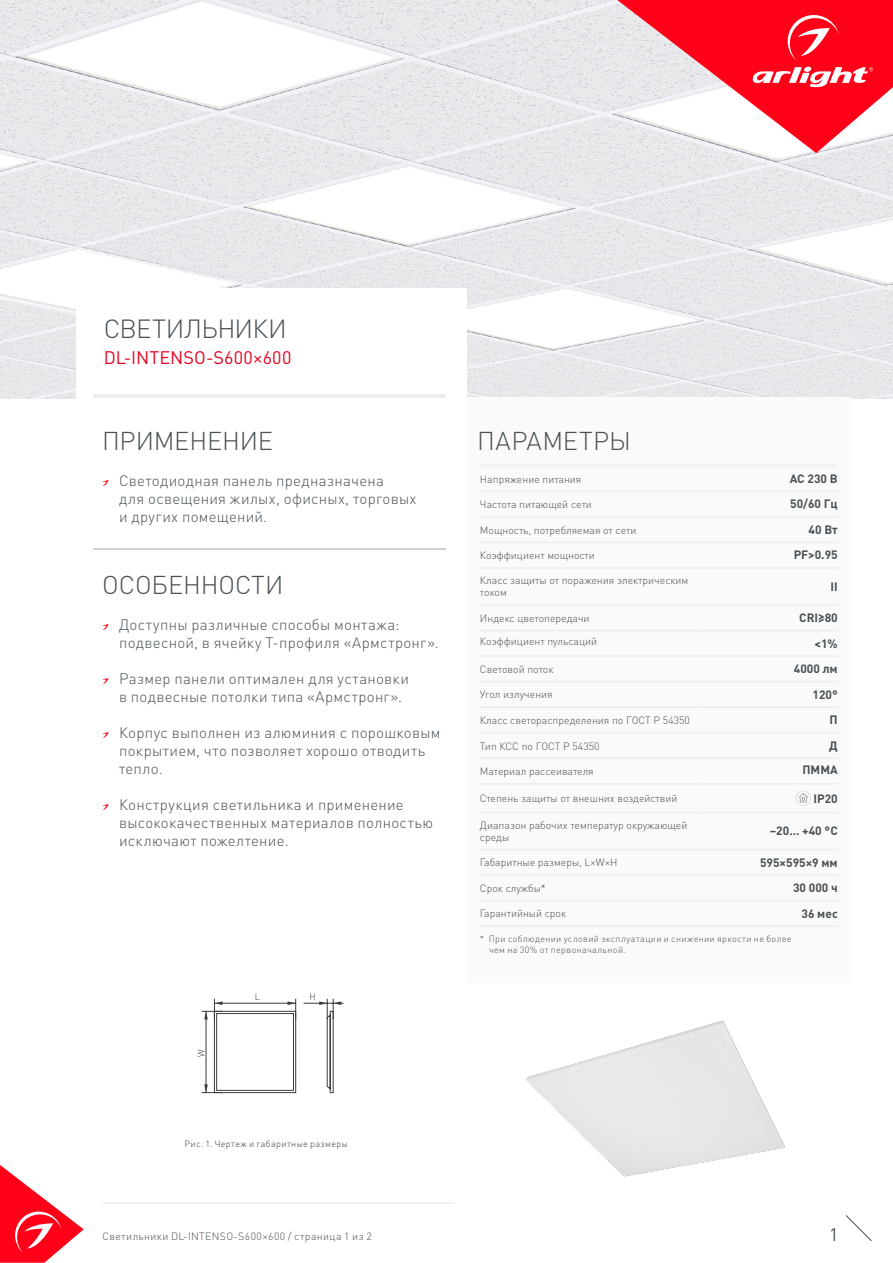
<style>
.page{position:relative;width:893px;height:1263px;background:#fff}
.page>*{position:absolute;margin:0;border:0;box-sizing:border-box;transform-origin:0 0}
.t1{font:300 25.95px "DIN Pro";letter-spacing:-.025em;color:#485156}
.t2{font:300 25.5px "DIN Pro";letter-spacing:-.005em;color:#485156}
.t3{font:300 25.5px "DIN Pro";letter-spacing:.015em;color:#485156}
.t4{font:18px "DIN Pro";letter-spacing:.01em;color:#e40521}
.t5{font:18px "DIN Pro";color:#485156}
.t6{font:300 15px/18px "DIN Pro";letter-spacing:.02em;color:#485156}
.t7{font:700 12px "DIN Pro";color:#485156}
.t8{font:300 10.5px/12px "DIN Pro";color:#485156}
.t9{font:300 10.5px "DIN Pro";letter-spacing:.04em;color:#485156}
.t10{font:300 9px/10.5px "DIN Pro";letter-spacing:.04em;color:#485156}
.t11{font:300 9px "DIN Pro";letter-spacing:.04em;color:#3c3c3b}
</style>
<div class="page">
<img style="left:0;top:0;width:893px;height:398px">
<svg style="left:617px;top:0;width:276px;height:153px"></svg>
<svg style="left:0;top:1165px;width:84px;height:98px"></svg>
<svg style="left:845px;top:1215px;width:27px;height:26px"></svg>
<hr style="left:102px;top:1203px;width:352px;height:1px;background:#e3e3e3">
<div style="left:77px;top:288px;width:390px;height:117px;background:#fff"></div>
<div style="left:467px;top:397px;width:383px;height:585px;background:#fbfafa"></div>
<hr style="left:94px;top:394px;width:352px;height:3px;background:#ededed">
<hr style="left:480px;top:464px;width:220px;height:4px;background:#f2f2f2">
<hr style="left:700px;top:464px;width:138px;height:4px;background:#f2f2f2">
<hr style="left:480px;top:490px;width:220px;height:2px;background:#ededed">
<hr style="left:700px;top:490px;width:138px;height:2px;background:#ededed">
<hr style="left:480px;top:542px;width:220px;height:1px;background:#ededed">
<hr style="left:700px;top:542px;width:138px;height:1px;background:#ededed">
<hr style="left:480px;top:567px;width:220px;height:2px;background:#ededed">
<hr style="left:700px;top:567px;width:138px;height:2px;background:#ededed">
<hr style="left:480px;top:604px;width:220px;height:2px;background:#ededed">
<hr style="left:700px;top:604px;width:138px;height:2px;background:#ededed">
<hr style="left:480px;top:630px;width:220px;height:1px;background:#ededed">
<hr style="left:700px;top:630px;width:138px;height:1px;background:#ededed">
<hr style="left:480px;top:655px;width:220px;height:2px;background:#ededed">
<hr style="left:700px;top:655px;width:138px;height:2px;background:#ededed">
<hr style="left:480px;top:732px;width:220px;height:1px;background:#ededed">
<hr style="left:700px;top:732px;width:138px;height:1px;background:#ededed">
<hr style="left:480px;top:757px;width:220px;height:2px;background:#ededed">
<hr style="left:700px;top:757px;width:138px;height:2px;background:#ededed">
<hr style="left:480px;top:783px;width:220px;height:1px;background:#ededed">
<hr style="left:700px;top:783px;width:138px;height:1px;background:#ededed">
<hr style="left:480px;top:812px;width:220px;height:1px;background:#ededed">
<hr style="left:700px;top:812px;width:138px;height:1px;background:#ededed">
<hr style="left:480px;top:849px;width:220px;height:1px;background:#ededed">
<hr style="left:700px;top:849px;width:138px;height:1px;background:#ededed">
<hr style="left:480px;top:874px;width:220px;height:2px;background:#ededed">
<hr style="left:700px;top:874px;width:138px;height:2px;background:#ededed">
<hr style="left:480px;top:925px;width:220px;height:2px;background:#ededed">
<hr style="left:700px;top:925px;width:138px;height:2px;background:#ededed">
<hr style="left:480px;top:681px;width:220px;height:1px;background:#ededed">
<hr style="left:700px;top:681px;width:138px;height:1px;background:#ededed">
<hr style="left:480px;top:706px;width:220px;height:2px;background:#ededed">
<hr style="left:700px;top:706px;width:138px;height:2px;background:#ededed">
<hr style="left:480px;top:900px;width:220px;height:1px;background:#ededed">
<hr style="left:700px;top:900px;width:138px;height:1px;background:#ededed">
<hr style="left:480px;top:516px;width:220px;height:2px;background:#ededed">
<hr style="left:700px;top:516px;width:138px;height:2px;background:#ededed">
<svg style="left:796px;top:791px;width:15px;height:15px"></svg>
<svg style="left:102px;top:480px;width:7px;height:6px"></svg>
<hr style="left:94px;top:548px;width:352px;height:1px;background:#d0d0d0">
<svg style="left:102px;top:624px;width:7px;height:6px"></svg>
<svg style="left:102px;top:678px;width:7px;height:6px"></svg>
<svg style="left:102px;top:732px;width:7px;height:6px"></svg>
<svg style="left:102px;top:804px;width:7px;height:6px"></svg>
<hr style="left:304px;top:1003px;width:40px;height:1px;background:#3c3c3b">
<svg style="left:202px;top:999px;width:139px;height:94px"></svg>
<img style="left:526px;top:1020px;width:259px;height:157px">
<h1 class="t1" style="left:104px;top:311px;width:185px">СВЕТИЛЬНИКИ</h1>
<p class="t4" style="left:104px;top:345px;width:189px">DL-INTENSO-S600×600</p>
<h2 class="t2" style="left:102px;top:423px;width:172px">ПРИМЕНЕНИЕ</h2>
<p class="t6" style="left:119px;top:471px;width:299px">Cветодиодная панель предназначена<br>для освещения жилых, офисных, торговых и других помещений.</p>
<h2 class="t2" style="left:102px;top:567px;width:183px">ОСОБЕННОСТИ</h2>
<p class="t6" style="left:119px;top:615px;width:321px">Доступны различные способы монтажа: подвесной, в ячейку Т-профиля «Армстронг».</p>
<p class="t6" style="left:119px;top:669px;width:291px">Размер панели оптимален для установки в подвесные потолки типа «Армстронг».</p>
<p class="t6" style="left:119px;top:723px;width:323px">Корпус выполнен из алюминия с порошковым покрытием, что позволяет хорошо отводить тепло.</p>
<p class="t6" style="left:119px;top:795px;width:315px">Конструкция светильника и применение высококачественных материалов полностью исключают пожелтение.</p>
<p class="t11" style="left:195px;top:1057px;width:9px;rotate:-90deg">W</p>
<p class="t11" style="left:255px;top:991px;width:7px">L</p>
<p class="t11" style="left:310px;top:991px;width:8px">H</p>
<p class="t11" style="left:185px;top:1138px;width:165px">Рис. 1. Чертеж и габаритные размеры</p>
<h2 class="t3" style="left:477px;top:423px;width:155px">ПАРАМЕТРЫ</h2>
<p class="t8" style="left:480px;top:472px;width:103px">Напряжение питания</p>
<p class="t7" style="left:790px;top:468px;width:49px">AC 230 В</p>
<p class="t8" style="left:480px;top:498px;width:114px">Частота питающей сети</p>
<p class="t7" style="left:790px;top:494px;width:49px">50/60 Гц</p>
<p class="t8" style="left:480px;top:523px;width:158px">Мощность, потребляемая от сети</p>
<p class="t7" style="left:809px;top:519px;width:31px">40 Вт</p>
<p class="t8" style="left:480px;top:549px;width:116px">Коэффициент мощности</p>
<p class="t7" style="left:794px;top:545px;width:46px">PF&gt;0.95</p>
<p class="t8" style="left:480px;top:574px;width:210px">Класс защиты от поражения электрическим током</p>
<p class="t7" style="left:830px;top:576px;width:9px">II</p>
<p class="t8" style="left:480px;top:611px;width:111px">Индекс цветопередачи</p>
<p class="t7" style="left:799px;top:608px;width:40px">CRI≥80</p>
<p class="t8" style="left:480px;top:635px;width:119px">Коэффициент пульсаций</p>
<p class="t7" style="left:814px;top:634px;width:25px">&lt;1%</p>
<p class="t8" style="left:480px;top:663px;width:75px">Световой поток</p>
<p class="t7" style="left:794px;top:659px;width:45px">4000 лм</p>
<p class="t8" style="left:480px;top:688px;width:74px">Угол излучения</p>
<p class="t7" style="left:812px;top:684px;width:27px">120°</p>
<p class="t8" style="left:480px;top:714px;width:211px">Класс светораспределения по ГОСТ Р 54350</p>
<p class="t7" style="left:829px;top:710px;width:10px">П</p>
<p class="t8" style="left:480px;top:739px;width:121px">Тип КСС по ГОСТ Р 54350</p>
<p class="t7" style="left:829px;top:735px;width:10px">Д</p>
<p class="t8" style="left:480px;top:765px;width:115px">Материал рассеивателя</p>
<p class="t7" style="left:802px;top:759px;width:37px">ПMMA</p>
<p class="t8" style="left:480px;top:792px;width:199px">Степень защиты от внешних воздействий</p>
<p class="t7" style="left:813px;top:788px;width:26px">IP20</p>
<p class="t8" style="left:480px;top:819px;width:209px">Диапазон рабочих температур окружающей среды</p>
<p class="t7" style="left:770px;top:821px;width:69px">–20… +40 °С</p>
<p class="t8" style="left:480px;top:856px;width:139px">Габаритные размеры, L×W×H</p>
<p class="t7" style="left:760px;top:852px;width:79px">595×595×9 мм</p>
<p class="t8" style="left:480px;top:882px;width:67px">Срок службы*</p>
<p class="t7" style="left:793px;top:878px;width:46px">30 000 ч</p>
<p class="t8" style="left:480px;top:907px;width:88px">Гарантийный срок</p>
<p class="t7" style="left:801px;top:903px;width:38px">36 мес</p>
<p class="t10" style="left:489px;top:933px;width:304px;text-indent:-9px">* При соблюдении условий эксплуатации и снижении яркости не более чем на 30% от первоначальной.</p>
<p class="t9" style="left:102px;top:1229px;width:271px">Светильники DL-INTENSO-S600×600 / страница 1 из 2</p>
<p class="t5" style="left:829px;top:1222px;width:11px">1</p>
</div>
